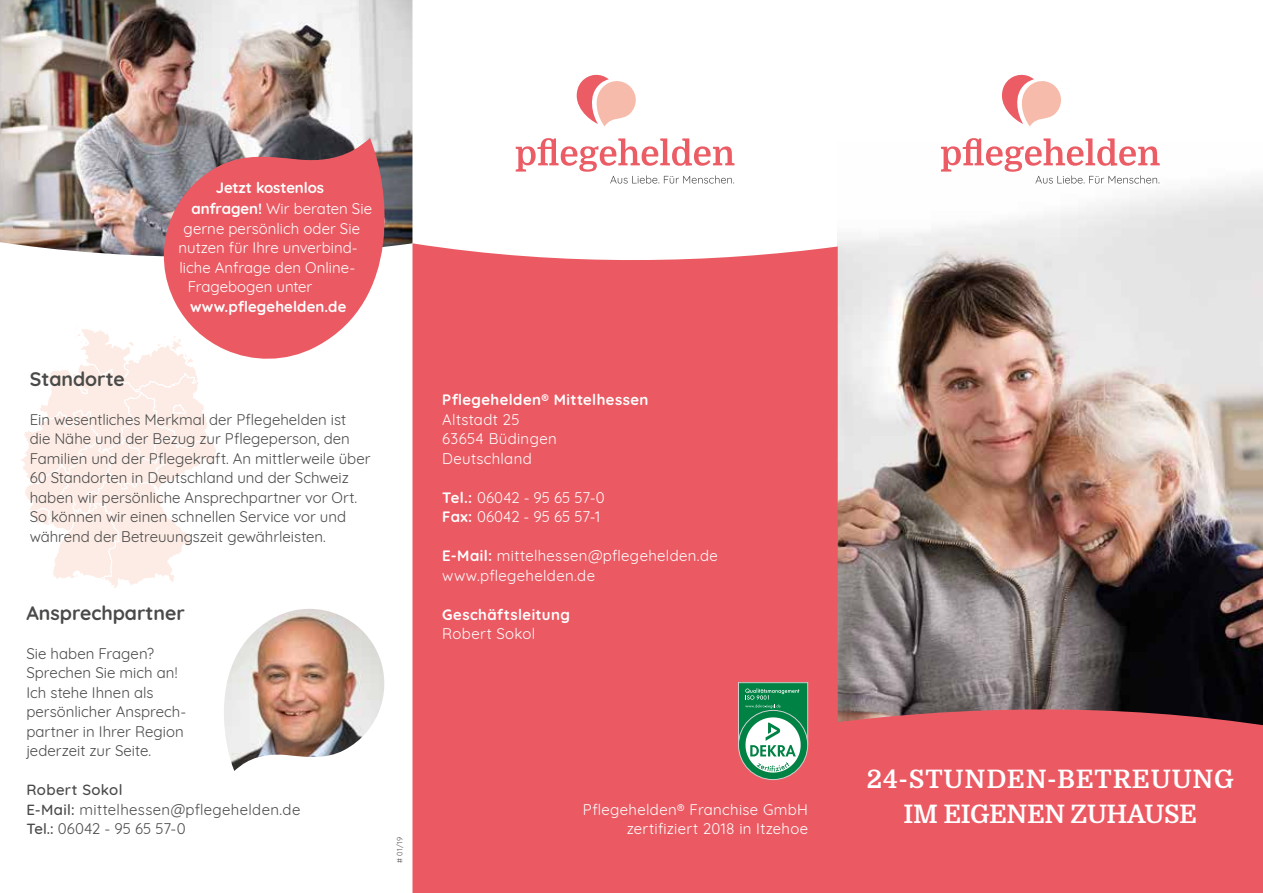
<style>
.page{position:relative;width:1263px;height:893px;background:#fff}
.page>*{position:absolute;margin:0;border:0;box-sizing:border-box;transform-origin:0 0}
.t1{font:700 25.5px "Domine";letter-spacing:.02em;color:#fff}
.t2{font:700 25.5px "Domine";letter-spacing:-.015em;color:#fff}
.t3{font:700 19.5px "Quicksand";color:#4a4a49}
.t4{font:15px/19.5px "Quicksand";color:#4a4a49}
.t5{font:15px/19.5px "Quicksand";letter-spacing:.015em;color:#fff}
.t6{font:15px/19.5px "Quicksand";letter-spacing:.025em;color:#4a4a49}
.t7{font:700 15px "Quicksand";letter-spacing:.025em;color:#fff}
.t8{font:700 15px/21px "Quicksand";letter-spacing:-.005em;color:#fff}
.t9{font:7.5px "Quicksand";color:#4a4a49}
.s1{font-weight:400}
.s2{font-weight:500}
.s3{font-weight:700}
</style>
<div class="page">
<img style="left:838px;top:181px;width:425px;height:521px">
<svg style="left:838px;top:702px;width:425px;height:30px;background:#a74e54"></svg>
<div style="left:825px;top:732px;width:438px;height:161px;background:#eb5a63"></div>
<svg style="left:21px;top:324px;width:195px;height:264px"></svg>
<div style="left:412px;top:239px;width:426px;height:654px;background:#eb5a63"></div>
<img style="left:0;top:0;width:412px;height:256px">
<svg style="left:149px;top:138px;width:253px;height:224px;fill:#eb5a63"></svg>
<svg style="left:738px;top:710px;width:70px;height:70px"></svg>
<svg style="left:738px;top:682px;width:70px;height:91px"></svg>
<svg style="left:1002px;top:75px;width:59px;height:51px"></svg>
<svg style="left:941px;top:138px;width:219px;height:46px"></svg>
<svg style="left:576px;top:75px;width:60px;height:51px"></svg>
<svg style="left:516px;top:138px;width:218px;height:46px"></svg>
<img style="left:224px;top:609px;width:161px;height:162px">
<p class="t8" style="left:191px;top:176px;width:182px;text-indent:24px">Jetzt kostenlos anfragen! <span class="s1">Wir beraten Sie</span></p>
<p class="t5" style="left:184px;top:217px;width:178px">gerne persönlich oder Sie</p>
<p class="t5" style="left:178px;top:237px;width:181px">nutzen für Ihre unverbind-</p>
<p class="t5" style="left:180px;top:256px;width:177px">liche Anfrage den Online-</p>
<p class="t5" style="left:188px;top:276px;width:126px">Fragebogen unter</p>
<p class="t7" style="left:190px;top:294px;width:158px">www.pflegehelden.de</p>
<h2 class="t3" style="left:30px;top:362px;width:97px">Standorte</h2>
<p class="t4" style="left:30px;top:408px;width:342px">Ein wesentliches Merkmal der Pflegehelden ist die Nähe und der Bezug zur Pflegeperson, den Familien und der Pflegekraft. An mittlerweile über 60 Standorten in Deutschland und der Schweiz haben wir persönliche Ansprechpartner vor Ort.<br>So können wir einen schnellen Service vor und während der Betreuungszeit gewährleisten.</p>
<h2 class="t3" style="left:26px;top:596px;width:160px">Ansprechpartner</h2>
<p class="t4" style="left:26px;top:642px;width:161px">Sie haben Fragen?<br>Sprechen Sie mich an!<br>Ich stehe Ihnen als persönlicher Ansprech&shy;partner in Ihrer Region jederzeit zur Seite.</p>
<p class="t6" style="left:26px;top:778px;width:275px"><span class="s2">Robert Sokol<br>E-Mail:</span> mittelhessen@pflegehelden.de<br><span class="s2">Tel.:</span> 06042 - 95 65 57-0</p>
<p class="t9" style="left:394px;top:863px;width:27px;rotate:-90deg"># 01/19</p>
<p class="t7" style="left:442px;top:387px;width:208px">Pflegehelden® Mittelhessen</p>
<p class="t5" style="left:442px;top:408px;width:116px">Altstadt 25<br>63654 Büdingen<br>Deutschland</p>
<p class="t5" style="left:442px;top:486px;width:164px"><span class="s3">Tel.:</span> 06042 - 95 65 57-0<br><span class="s3">Fax:</span> 06042 - 95 65 57-1</p>
<p class="t5" style="left:442px;top:544px;width:277px"><span class="s3">E-Mail:</span> mittelhessen@pflegehelden.de www.pflegehelden.de</p>
<p class="t7" style="left:442px;top:602px;width:129px">Geschäftsleitung</p>
<p class="t5" style="left:442px;top:622px;width:94px">Robert Sokol</p>
<h1 class="t1" style="left:867px;top:765px;width:369px">24-STUNDEN-BETREUUNG</h1>
<p class="t5" style="left:583px;top:798px;width:227px">Pflegehelden® Franchise GmbH</p>
<h1 class="t2" style="left:904px;top:800px;width:295px">IM EIGENEN ZUHAUSE</h1>
<p class="t5" style="left:627px;top:817px;width:183px">zertifiziert 2018 in Itzehoe</p>
</div>
